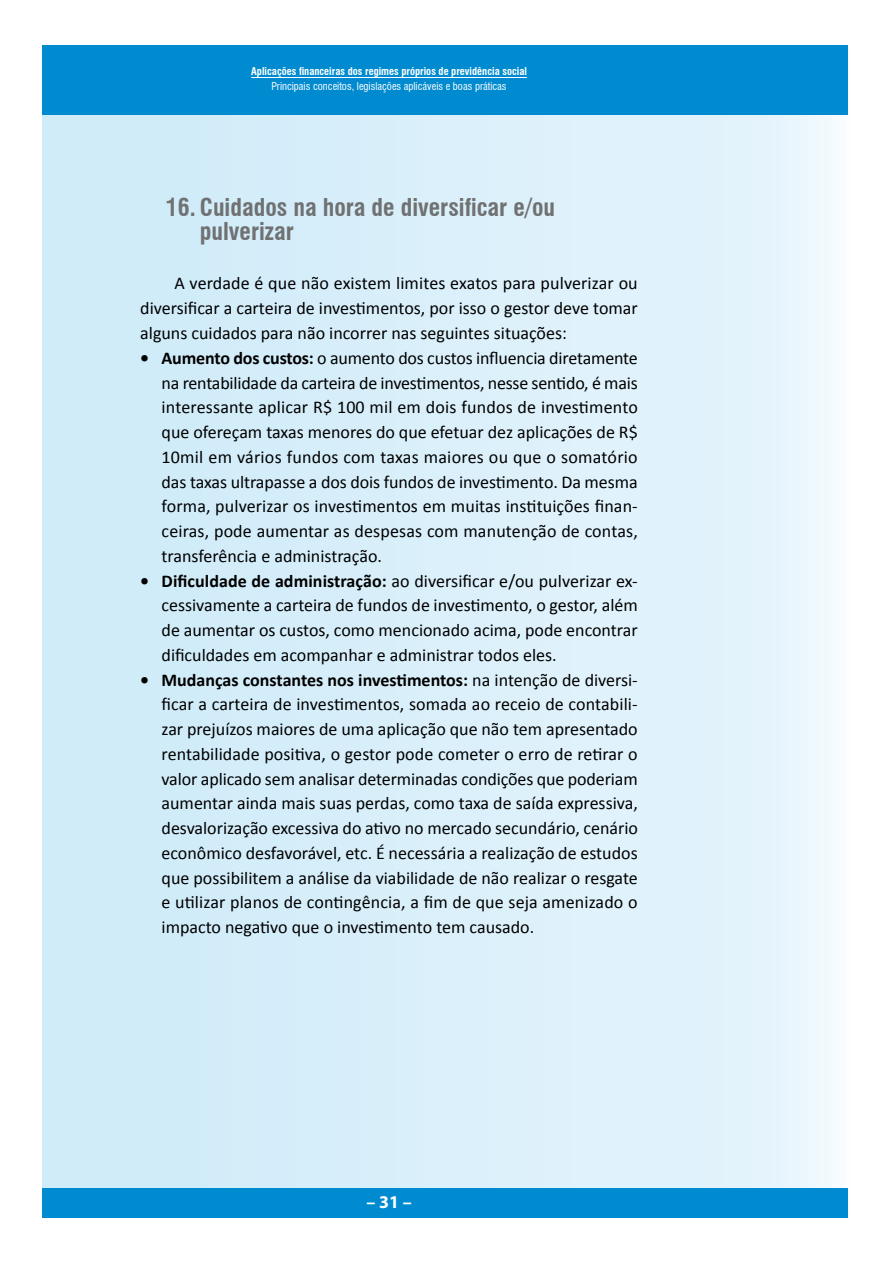
<style>
.page{position:relative;width:893px;height:1263px;background:#fff}
.page>*{position:absolute;margin:0;border:0;box-sizing:border-box;transform-origin:0 0}
.t1{font:700 condensed 24px/24px "Swiss 721 BT";color:#707172}
.t2{font:18px/24.8px "Calibri";color:#000;text-align:justify}
.t3{font:700 18px "Myriad Pro";color:#fff}
.t4{font:700 condensed 10.5px "Swiss 721 BT";color:#fff}
.t5{font:condensed 10.5px "Swiss 721 BT";color:#fff}
.s1{font-weight:700}
</style>
<div class="page">
<div style="left:43px;top:45px;width:807px;height:1173px;background:linear-gradient(to right,#cceaf9,#eaf6fc)"></div>
<div style="left:43px;top:45px;width:805px;height:70px;background:#008bd0"></div>
<div style="left:43px;top:1188px;width:805px;height:30px;background:#008bd0"></div>
<hr style="left:251px;top:77px;width:276px;height:1px;background:#fff">
<p class="t4" style="left:251px;top:65px;width:277px">Aplicações financeiras dos regimes próprios de previdência social</p>
<p class="t5" style="left:272px;top:80px;width:236px">Principais conceitos, legislações aplicáveis e boas práticas</p>
<h1 class="t1" style="left:200px;top:195px;width:357px;text-indent:-34px">16. Cuidados na hora de diversificar e/ou pulverizar</h1>
<p class="t2" style="left:140px;top:271px;width:499px;text-indent:34px">A verdade é que não existem limites exatos para pulverizar ou diversificar a carteira de investimentos, por isso o gestor deve tomar alguns cuidados para não incorrer nas seguintes situações:</p>
<p class="t2" style="left:162px;top:345px;width:478px;text-indent:-21px"><span class="s1">• Aumento dos custos:</span> o aumento dos custos influencia diretamente na rentabilidade da carteira de investimentos, nesse sentido, é mais interessante aplicar R$ 100 mil em dois fundos de investimento que ofereçam taxas menores do que efetuar dez aplicações de R$ 10mil em vários fundos com taxas maiores ou que o somatório das taxas ultrapasse a dos dois fundos de investimento. Da mesma forma, pulverizar os investimentos em muitas instituições finan&shy;ceiras, pode aumentar as despesas com manutenção de contas, transferência e administração.</p>
<p class="t2" style="left:162px;top:568px;width:478px;text-indent:-21px"><span class="s1">• Dificuldade de administração:</span> ao diversificar e/ou pulverizar ex&shy;cessivamente a carteira de fundos de investimento, o gestor, além de aumentar os custos, como mencionado acima, pode encontrar dificuldades em acompanhar e administrar todos eles.</p>
<p class="t2" style="left:162px;top:667px;width:478px;text-indent:-21px"><span class="s1">• Mudanças constantes nos investimentos:</span> na intenção de diversi&shy;ficar a carteira de investimentos, somada ao receio de contabili&shy;zar prejuízos maiores de uma aplicação que não tem apresentado rentabilidade positiva, o gestor pode cometer o erro de retirar o valor aplicado sem analisar determinadas condições que poderiam aumentar ainda mais suas perdas, como taxa de saída expressiva, desvalorização excessiva do ativo no mercado secundário, cenário econômico desfavorável, etc. É necessária a realização de estudos que possibilitem a análise da viabilidade de não realizar o resgate e utilizar planos de contingência, a fim de que seja amenizado o impacto negativo que o investimento tem causado.</p>
<p class="t3" style="left:366px;top:1190px;width:47px">– 31 –</p>
</div>
